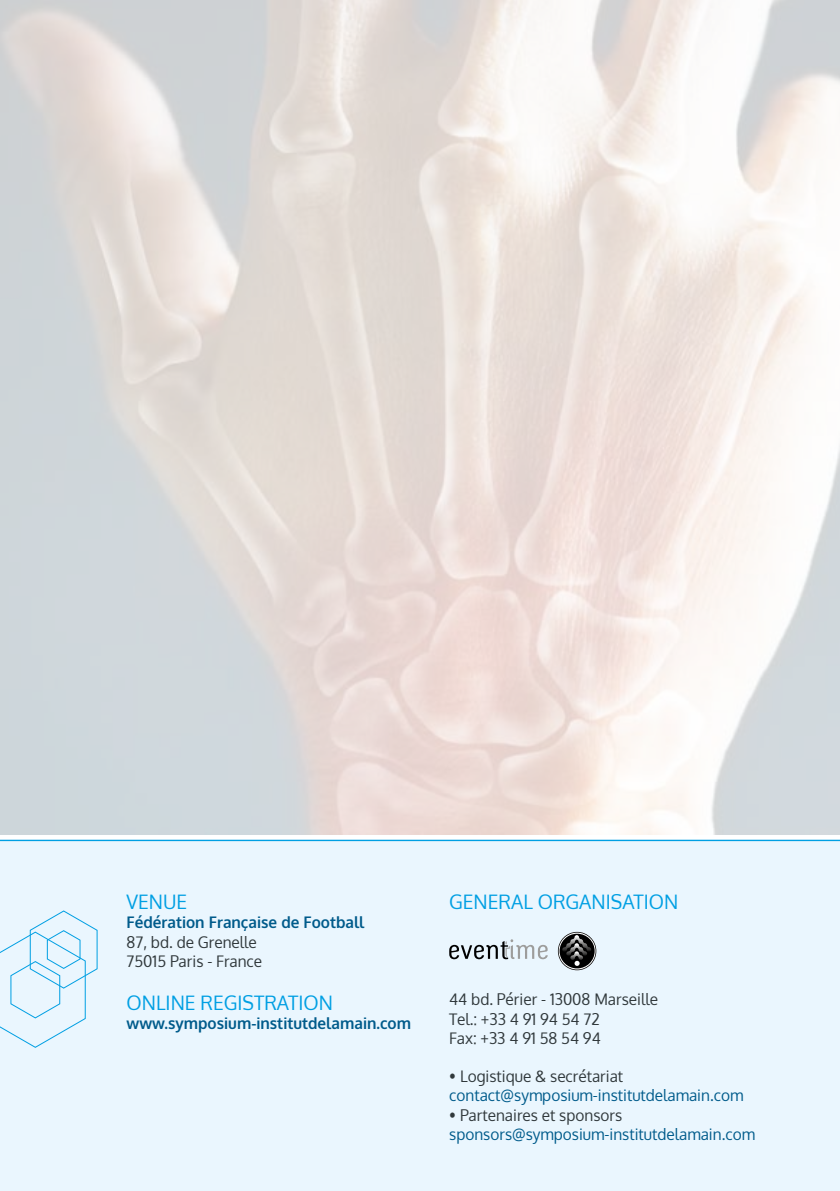
<style>
.page{position:relative;width:840px;height:1191px;background:#fff}
.page>*{position:absolute;margin:0;border:0;box-sizing:border-box;transform-origin:0 0}
.t1{font:20px "Oxygen";color:#009fe3;scale:.96 1}
.t2{font:16px/19.2px "Oxygen";color:#30383b;scale:.96 1}
.t3{font:16px "Oxygen";color:#005b8b;scale:.96 1}
.t4{font:700 16px "Oxygen";color:#005b8b;scale:.96 1}
.t5{font:16px "Oxygen";color:#30383b}
</style>
<div class="page">
<div style="left:0;top:840px;width:839px;height:351px;background:#eaf6fe"></div>
<svg style="left:449px;top:939px;width:98px;height:20px"></svg>
<svg style="left:557px;top:932px;width:39px;height:38px"></svg>
<svg style="left:0;top:910px;width:98px;height:137px"></svg>
<hr style="left:0;top:839px;width:839px;height:2px;background:#009fe3">
<p class="t1" style="left:126px;top:888px;width:65px">VENUE</p>
<p class="t4" style="left:126px;top:912px;width:249px">Fédération Française de Football</p>
<p class="t2" style="left:126px;top:932px;width:143px">87, bd. de Grenelle<br>75015 Paris - France</p>
<p class="t1" style="left:126px;top:989px;width:216px">ONLINE REGISTRATION</p>
<p class="t4" style="left:126px;top:1013px;width:298px">www.symposium-institutdelamain.com</p>
<p class="t1" style="left:449px;top:888px;width:240px">GENERAL ORGANISATION</p>
<p class="t2" style="left:449px;top:990px;width:219px">44 bd. Périer - 13008 Marseille<br>Tel.: +33 4 91 94 54 72<br>Fax: +33 4 91 58 54 94</p>
<p class="t5" style="left:449px;top:1065px;width:175px">• Logistique &amp; secrétariat</p>
<p class="t3" style="left:449px;top:1084px;width:308px">contact@symposium-institutdelamain.com</p>
<p class="t5" style="left:449px;top:1103px;width:174px">• Partenaires et sponsors</p>
<p class="t3" style="left:449px;top:1123px;width:320px">sponsors@symposium-institutdelamain.com</p>
</div>
